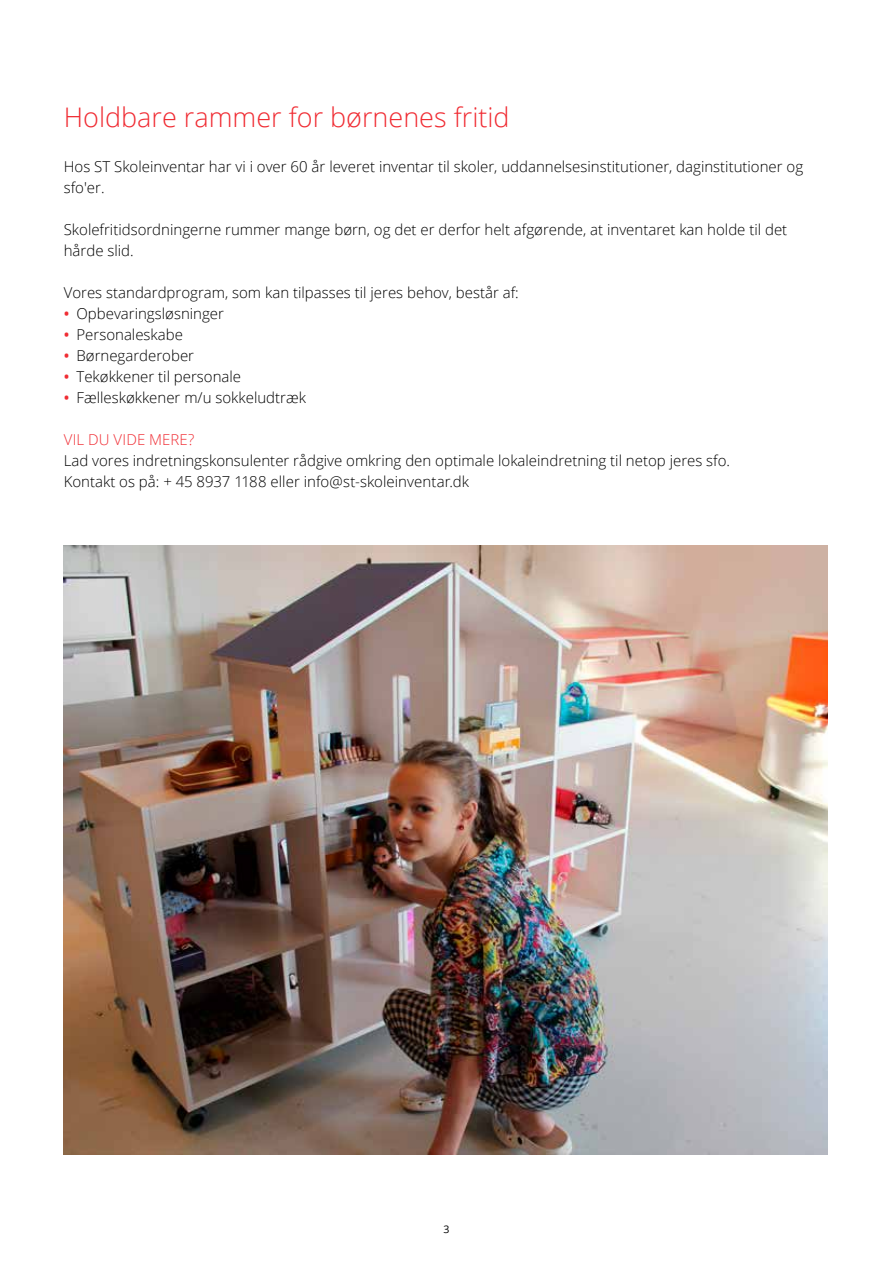
<style>
.page{position:relative;width:893px;height:1263px;background:#fff}
.page>*{position:absolute;margin:0;border:0;box-sizing:border-box;transform-origin:0 0}
.t1{font:300 27px "Open Sans";color:#f02c33}
.t2{font:300 15px/21px "Open Sans";color:#000}
.t3{font:300 15px "Open Sans";letter-spacing:.005em;color:#f02c33}
.t4{font:10.5px "Open Sans";color:#000}
.s1{font-weight:600;color:#f02c33}
</style>
<div class="page">
<img style="left:64px;top:546px;width:764px;height:608px">
<h1 class="t1" style="left:64px;top:99px;width:447px">Holdbare rammer for børnenes fritid</h1>
<p class="t2" style="left:64px;top:156px;width:741px">Hos ST Skoleinventar har vi i over 60 år leveret inventar til skoler, uddannelsesinstitutioner, daginstitutioner og sfo'er.</p>
<p class="t2" style="left:64px;top:219px;width:725px">Skolefritidsordningerne rummer mange børn, og det er derfor helt afgørende, at inventaret kan holde til det hårde slid.</p>
<p class="t2" style="left:64px;top:282px;width:457px">Vores standardprogram, som kan tilpasses til jeres behov, består af:</p>
<p class="t2" style="left:64px;top:303px;width:162px"><span class="s1">•</span> Opbevaringsløsninger</p>
<p class="t2" style="left:64px;top:324px;width:121px"><span class="s1">•</span> Personaleskabe</p>
<p class="t2" style="left:64px;top:345px;width:132px"><span class="s1">•</span> Børnegarderober</p>
<p class="t2" style="left:64px;top:366px;width:179px"><span class="s1">•</span> Tekøkkener til personale</p>
<p class="t2" style="left:64px;top:387px;width:244px"><span class="s1">•</span> Fælleskøkkener m/u sokkeludtræk</p>
<p class="t3" style="left:64px;top:429px;width:132px">VIL DU VIDE MERE?</p>
<p class="t2" style="left:64px;top:450px;width:668px">Lad vores indretningskonsulenter rådgive omkring den optimale lokaleindretning til netop jeres sfo.<br>Kontakt os på: + 45 8937 1188 eller info@st-skoleinventar.dk</p>
<p class="t4" style="left:443px;top:1222px;width:8px">3</p>
</div>
